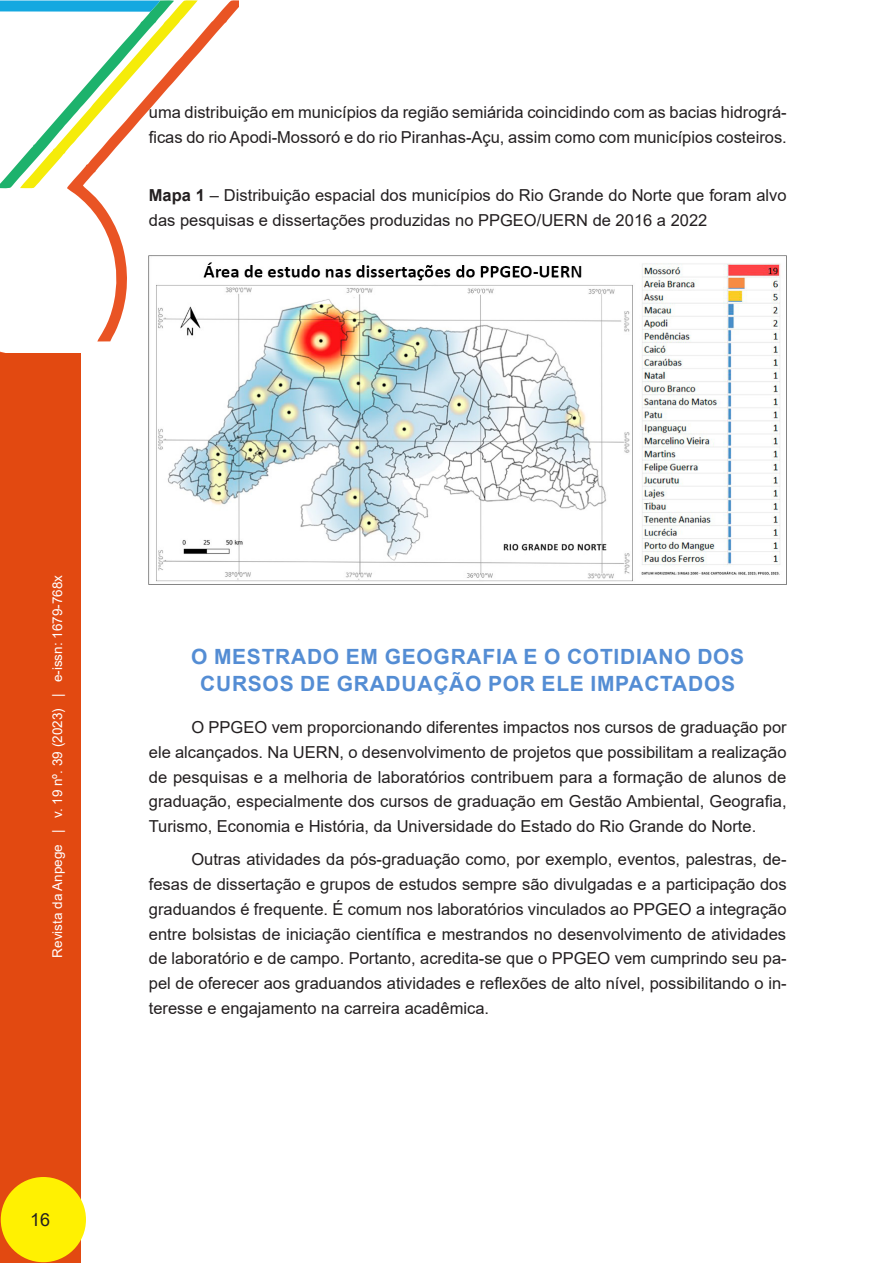
<style>
.page{position:relative;width:893px;height:1263px;background:#fff}
.page>*{position:absolute;margin:0;border:0;box-sizing:border-box;transform-origin:0 0}
._03_SUBTITULO{font:700 21px/27px "Arial";letter-spacing:.035em;color:#548dd4;text-align:center}
.t1{font:18px "Arial";color:#231f20}
._04_CORPO_DO_TEXTO{font:16.5px/24.8px "Arial";color:#231f20;text-align:justify}
._07_TITULO_GRAFICO{font:16.5px/24.8px "Arial";color:#231f20}
.t2{font:13.5px "Arial";color:#fff}
.s1{font-weight:700}
</style>
<div class="page">
<svg style="left:0;top:351px;width:19px;height:3px"></svg>
<svg style="left:69px;top:0;width:170px;height:341px"></svg>
<svg style="left:0;top:0;width:198px;height:190px"></svg>
<div style="left:0;top:354px;width:80px;height:909px;background:#e24911"></div>
<div style="left:1px;top:1177px;width:85px;height:85px;background:#fff101;border-radius:50%"></div>
<img style="left:149px;top:255px;width:638px;height:330px">
<p class="_04_CORPO_DO_TEXTO" style="left:149px;top:100px;width:639px">uma distribuição em municípios da região semiárida coincidindo com as bacias hidrográ&shy;ficas do rio Apodi-Mossoró e do rio Piranhas-Açu, assim como com municípios costeiros.</p>
<p class="_07_TITULO_GRAFICO" style="left:149px;top:183px;width:639px"><span class="s1">Mapa 1</span> – Distribuição espacial dos municípios do Rio Grande do Norte que foram alvo das pesquisas e dissertações produzidas no PPGEO/UERN de 2016 a 2022</p>
<p class="t2" style="left:48px;top:957px;width:384px;rotate:-90deg">Revista da Anpege | v. 19 nº. 39 (2023) | e-issn: 1679-768x</p>
<p class="t1" style="left:30px;top:1207px;width:22px">16</p>
<p class="_03_SUBTITULO" style="left:191px;top:644px;width:555px">O MESTRADO EM GEOGRAFIA E O COTIDIANO DOS<br>CURSOS DE GRADUAÇÃO POR ELE IMPACTADOS</p>
<p class="_04_CORPO_DO_TEXTO" style="left:149px;top:715px;width:639px;text-indent:43px">O PPGEO vem proporcionando diferentes impactos nos cursos de graduação por ele alcançados. Na UERN, o desenvolvimento de projetos que possibilitam a realização de pesquisas e a melhoria de laboratórios contribuem para a formação de alunos de graduação, especialmente dos cursos de graduação em Gestão Ambiental, Geografia, Turismo, Economia e História, da Universidade do Estado do Rio Grande do Norte.</p>
<p class="_04_CORPO_DO_TEXTO" style="left:149px;top:847px;width:639px;text-indent:43px">Outras atividades da pós-graduação como, por exemplo, eventos, palestras, de&shy;fesas de dissertação e grupos de estudos sempre são divulgadas e a participação dos graduandos é frequente. É comum nos laboratórios vinculados ao PPGEO a integração entre bolsistas de iniciação científica e mestrandos no desenvolvimento de atividades de laboratório e de campo. Portanto, acredita-se que o PPGEO vem cumprindo seu pa&shy;pel de oferecer aos graduandos atividades e reflexões de alto nível, possibilitando o in&shy;teresse e engajamento na carreira acadêmica.</p>
</div>
